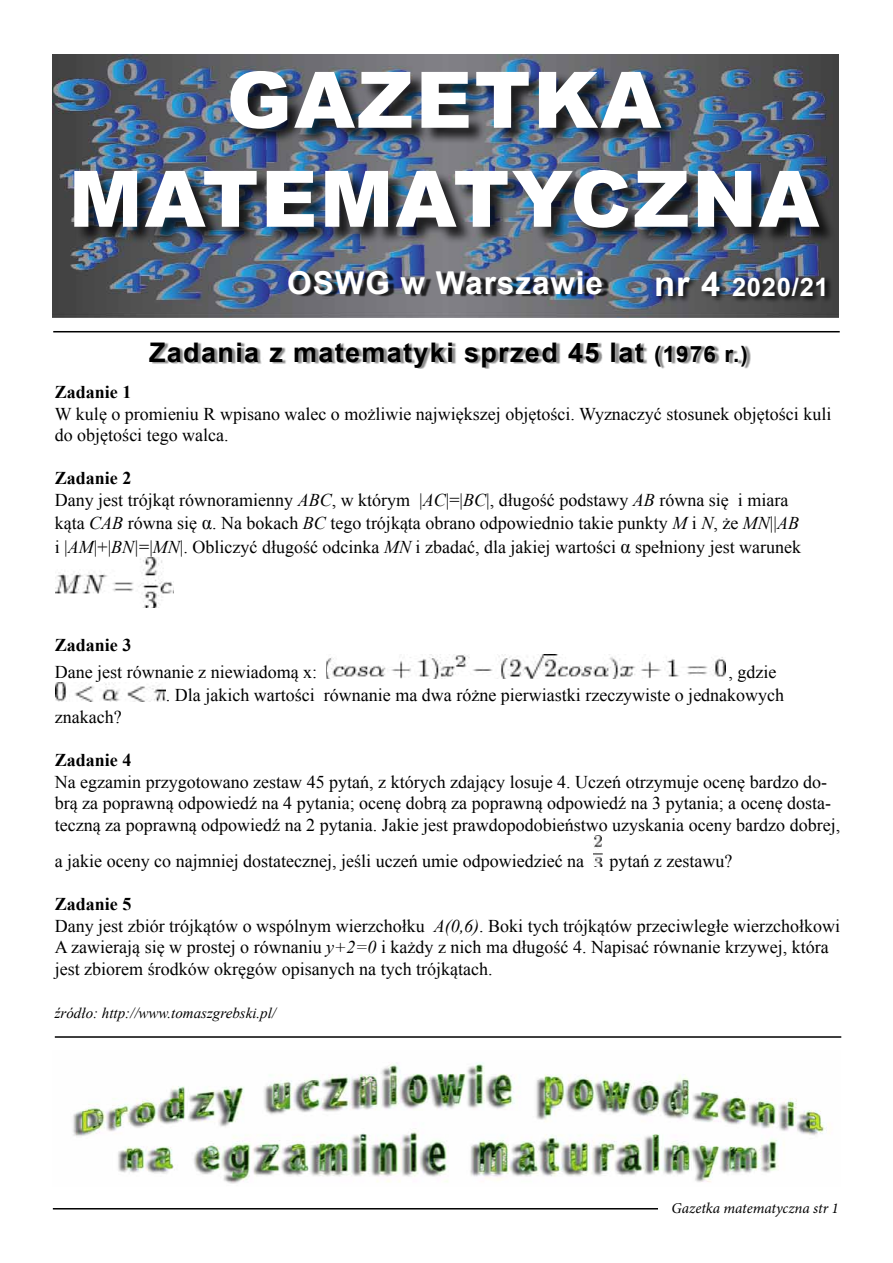
<style>
.page{position:relative;width:893px;height:1263px;background:#fff}
.page>*{position:absolute;margin:0;border:0;box-sizing:border-box;transform-origin:0 0}
.t1{font:900 78px/99px "Arial";letter-spacing:.03em;color:#fff;text-align:center}
.t2{font:700 31.5px "Arial";letter-spacing:.03em;color:#fff}
.t3{font:700 27px "Arial";letter-spacing:.05em;color:#000}
.t4{font:700 25.5px "Arial";letter-spacing:.03em;color:#fff}
.t5{font:18px/21.6px "Times New Roman";color:#000}
.t6{font:700 18px "Times New Roman";color:#000}
.t7{font:italic 15px "Times New Roman";color:#000}
.t8{font:italic 15px "Minion Pro";letter-spacing:-.005em;color:#000}
.s1{font-size:34.5px}
.s2{font-size:22.5px}
.s3{font-weight:700}
.s4{font-style:italic}
.s5{font-size:19.5px}
</style>
<div class="page">
<img style="left:52px;top:54px;width:786px;height:264px">
<div style="left:75px;top:73px;width:761px;height:172px;background:#000;opacity:.75"></div>
<div style="left:293px;top:272px;width:316px;height:24px;background:#000;opacity:.75"></div>
<hr style="left:53px;top:331px;width:787px;height:1px;background:#000">
<hr style="left:53px;top:1208px;width:605px;height:1px;background:#000">
<div style="left:152px;top:343px;width:599px;height:26px;background:#000;opacity:.45"></div>
<img style="left:56px;top:557px;width:117px;height:50px">
<img style="left:326px;top:655px;width:399px;height:23px">
<img style="left:56px;top:682px;width:110px;height:19px">
<img style="left:594px;top:835px;width:8px;height:32px">
<hr style="left:55px;top:1036px;width:786px;height:2px;background:#000">
<div style="left:655px;top:270px;width:178px;height:33px;background:#000;opacity:.9"></div>
<img style="left:73px;top:1062px;width:752px;height:122px">
<h1 class="t1" style="left:69px;top:48px;width:752px">GAZETKA<br>MATEMATYCZNA</h1>
<h2 class="t2" style="left:287px;top:262px;width:317px">OSWG w Warszawie</h2>
<h3 class="t4" style="left:654px;top:270px;width:176px"><span class="s1">nr 4</span> 2020/21</h3>
<h3 class="t3" style="left:149px;top:334px;width:600px">Zadania z matematyki sprzed 45 lat <span class="s2">(1976 r.)</span></h3>
<p class="t6" style="left:55px;top:379px;width:78px">Zadanie 1</p>
<p class="t5" style="left:55px;top:402px;width:778px">W kulę o promieniu R wpisano walec o możliwie największej objętości. Wyznaczyć stosunek objętości kuli do objętości tego walca.</p>
<p class="t5" style="left:55px;top:467px;width:735px"><span class="s3">Zadanie 2<br></span>Dany jest trójkąt równoramienny <span class="s4">ABC</span>, w którym |<span class="s4">AC</span>|=|<span class="s4">BC</span>|, długość podstawy <span class="s4">AB</span> równa się i miara</p>
<p class="t5" style="left:55px;top:511px;width:748px;line-height:23.4px">kąta <span class="s4">CAB</span> równa się <span class="s5">α</span>. Na bokach <span class="s4">BC</span> tego trójkąta obrano odpowiednio takie punkty <span class="s4">M</span> i <span class="s4">N</span>, że <span class="s4">MN</span>||<span class="s4">AB </span>i |<span class="s4">AM</span>|+|<span class="s4">BN|</span>=|<span class="s4">MN</span>|. Obliczyć długość odcinka <span class="s4">MN</span> i zbadać, dla jakiej wartości <span class="s5">α</span> spełniony jest warunek</p>
<p class="t6" style="left:55px;top:632px;width:78px">Zadanie 3</p>
<p class="t5" style="left:55px;top:661px;width:264px">Dane jest równanie z niewiadomą x:</p>
<p class="t5" style="left:166px;top:660px;width:620px;line-height:23.4px;text-indent:563px">, gdzie . Dla jakich wartości równanie ma dwa różne pierwiastki rzeczywiste o jednakowych</p>
<p class="t5" style="left:55px;top:706px;width:68px">znakach?</p>
<p class="t6" style="left:55px;top:748px;width:78px">Zadanie 4</p>
<p class="t5" style="left:55px;top:771px;width:787px">Na egzamin przygotowano zestaw 45 pytań, z których zdający losuje 4. Uczeń otrzymuje ocenę bardzo do&shy;brą za poprawną odpowiedź na 4 pytania; ocenę dobrą za poprawną odpowiedź na 3 pytania; a ocenę dosta&shy;teczną za poprawną odpowiedź na 2 pytania. Jakie jest prawdopodobieństwo uzyskania oceny bardzo dobrej,</p>
<p class="t5" style="left:55px;top:850px;width:531px">a jakie oceny co najmniej dostatecznej, jeśli uczeń umie odpowiedzieć na</p>
<p class="t5" style="left:609px;top:850px;width:124px">pytań z zestawu?</p>
<p class="t5" style="left:55px;top:893px;width:787px"><span class="s3">Zadanie 5<br></span>Dany jest zbiór trójkątów o wspólnym wierzchołku <span class="s4">A(0,6)</span>. Boki tych trójkątów przeciwległe wierzchołkowi A zawierają się w prostej o równaniu <span class="s4">y+2=0</span> i każdy z nich ma długość 4. Napisać równanie krzywej, która jest zbiorem środków okręgów opisanych na tych trójkątach.</p>
<p class="t7" style="left:55px;top:1002px;width:223px">źródło: http://www.tomaszgrebski.pl/</p>
<p class="t8" style="left:671px;top:1198px;width:169px">Gazetka matematyczna str 1</p>
</div>
